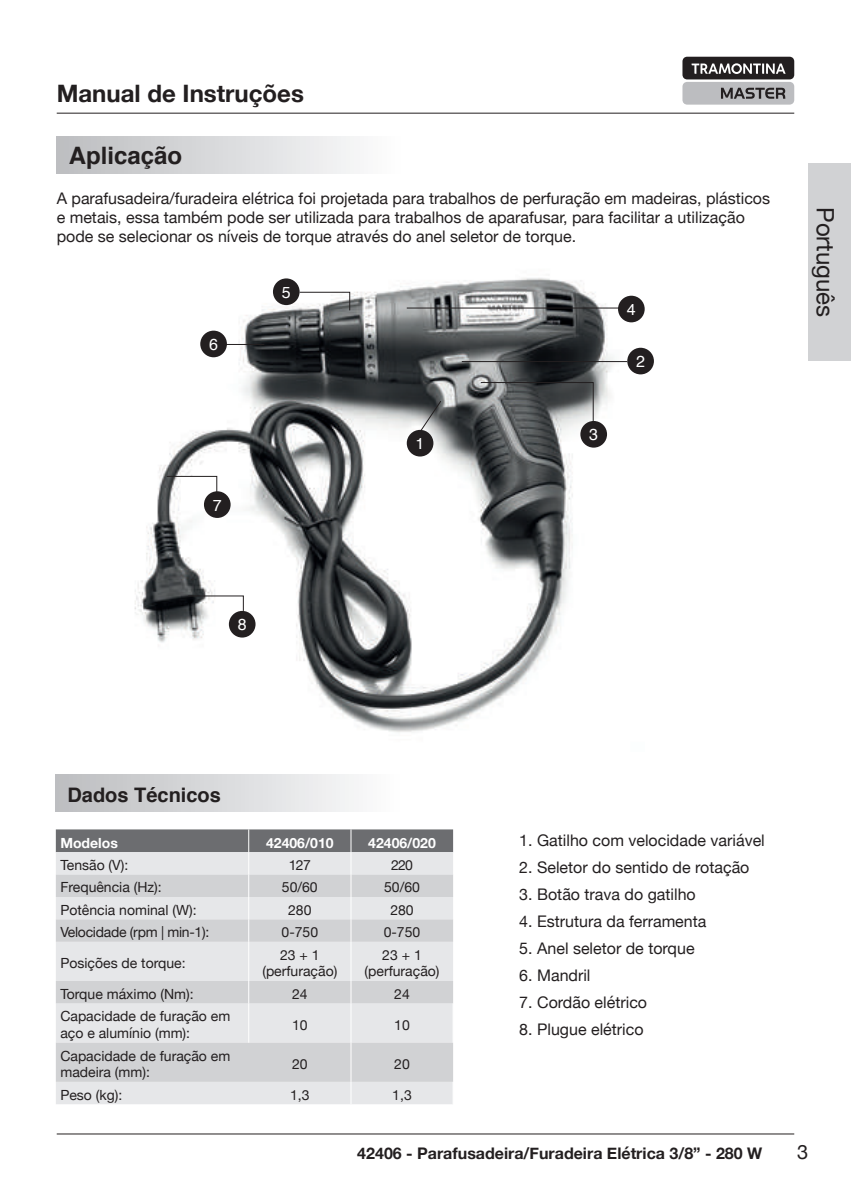
<style>
.page{position:relative;width:851px;height:1191px;background:#fff}
.page>*{position:absolute;margin:0;border:0;box-sizing:border-box;transform-origin:0 0}
.t1{font:700 24px "Helvetica Neue";color:#231f20}
.t2{font:24px "Helvetica Neue";color:#231f20}
.t3{font:700 24px "Helvetica";color:#231f20}
.t4{font:700 20px "Helvetica";color:#231f20}
.t5{font:20px "Helvetica Neue";color:#231f20}
.t6{font:16px/19.2px "Helvetica Neue";color:#231f20}
.t7{font:700 16px "Helvetica Neue";color:#231f20}
.t8{font:16px "Helvetica";color:#fff}
.t9{font:14px/16.8px "Helvetica Neue";color:#231f20;text-align:center}
.t10{font:700 14px "Helvetica Neue";color:#fff}
.t11{font:14px "Helvetica Neue";letter-spacing:-.02em;color:#231f20}
</style>
<div class="page">
<hr style="left:57px;top:113px;width:737px;height:1px;background:#231f20">
<hr style="left:57px;top:1133px;width:737px;height:1px;background:#231f20">
<div style="left:808px;top:163px;width:42px;height:198px;background:#d1d2d4"></div>
<div style="left:682px;top:82px;width:112px;height:23px;background:#bcbdc0;border-radius:5px"></div>
<div style="left:682px;top:57px;width:112px;height:22px;background:#231f20;border-radius:5px"></div>
<svg style="left:721px;top:88px;width:64px;height:11px"></svg>
<svg style="left:691px;top:63px;width:94px;height:11px"></svg>
<img style="left:134px;top:278px;width:510px;height:455px">
<div style="left:57px;top:137px;width:346px;height:36px;background:linear-gradient(to right,#bcbdc0,#fdfdfe)"></div>
<div style="left:56px;top:775px;width:346px;height:36px;background:linear-gradient(to right,#bcbdc0,#fdfdfe)"></div>
<div style="left:56px;top:1081px;width:396px;height:23px;background:#e6e7e9"></div>
<svg style="left:56px;top:941px;width:397px;height:140px;background:#dcdddf"></svg>
<hr style="left:248px;top:941px;width:1px;height:40px;background:#fff">
<hr style="left:350px;top:941px;width:1px;height:40px;background:#fff">
<svg style="left:248px;top:981px;width:1px;height:22px"></svg>
<svg style="left:350px;top:981px;width:1px;height:22px"></svg>
<svg style="left:56px;top:829px;width:397px;height:112px;background:#c5c6c8"></svg>
<svg style="left:350px;top:1081px;width:1px;height:23px"></svg>
<svg style="left:452px;top:1081px;width:1px;height:23px"></svg>
<hr style="left:350px;top:1042px;width:1px;height:39px;background:#fff">
<hr style="left:248px;top:1003px;width:1px;height:39px;background:#fff">
<hr style="left:350px;top:1003px;width:1px;height:39px;background:#fff">
<hr style="left:452px;top:1003px;width:1px;height:39px;background:#fff">
<div style="left:406px;top:430px;width:27px;height:26px;background:#231f20;border-radius:50%"></div>
<div style="left:273px;top:278px;width:26px;height:27px;background:#231f20;border-radius:50%"></div>
<div style="left:580px;top:421px;width:27px;height:26px;background:#231f20;border-radius:50%"></div>
<div style="left:204px;top:491px;width:26px;height:27px;background:#231f20;border-radius:50%"></div>
<div style="left:618px;top:296px;width:26px;height:26px;background:#231f20;border-radius:50%"></div>
<div style="left:229px;top:611px;width:26px;height:26px;background:#231f20;border-radius:50%"></div>
<svg style="left:479px;top:381px;width:115px;height:41px;background:#67696b"></svg>
<svg style="left:166px;top:475px;width:52px;height:20px"></svg>
<svg style="left:298px;top:291px;width:52px;height:20px"></svg>
<svg style="left:419px;top:400px;width:23px;height:33px"></svg>
<hr style="left:223px;top:344px;width:41px;height:1px;background:#231f20">
<hr style="left:406px;top:307px;width:221px;height:1px;background:#231f20">
<hr style="left:461px;top:361px;width:166px;height:1px;background:#231f20">
<svg style="left:187px;top:595px;width:57px;height:17px"></svg>
<div style="left:200px;top:331px;width:27px;height:26px;background:#231f20;border-radius:50%"></div>
<div style="left:627px;top:348px;width:26px;height:26px;background:#231f20;border-radius:50%"></div>
<h1 class="t1" style="left:57px;top:75px;width:249px">Manual de Instruções</h1>
<h1 class="t3" style="left:69px;top:136px;width:115px">Aplicação</h1>
<p class="t6" style="left:57px;top:190px;width:714px">A parafusadeira/furadeira elétrica foi projetada para trabalhos de perfuração em madeiras, plásticos</p>
<p class="t6" style="left:57px;top:209px;width:689px">e metais, essa também pode ser utilizada para trabalhos de aparafusar, para facilitar a utilização pode se selecionar os níveis de torque através do anel seletor de torque.</p>
<p class="t8" style="left:209px;top:332px;width:10px">6</p>
<p class="t8" style="left:213px;top:493px;width:10px">7</p>
<p class="t8" style="left:282px;top:280px;width:10px">5</p>
<p class="t8" style="left:415px;top:431px;width:10px">1</p>
<p class="t8" style="left:589px;top:422px;width:10px">3</p>
<p class="t8" style="left:626px;top:297px;width:10px">4</p>
<p class="t8" style="left:636px;top:349px;width:10px">2</p>
<h1 class="t2" style="left:842px;top:207px;width:112px;rotate:90deg">Português</h1>
<p class="t8" style="left:238px;top:612px;width:10px">8</p>
<p class="t4" style="left:67px;top:778px;width:155px">Dados Técnicos</p>
<p class="t10" style="left:60px;top:831px;width:59px">Modelos</p>
<p class="t10" style="left:266px;top:831px;width:69px">42406/010</p>
<p class="t10" style="left:368px;top:831px;width:69px">42406/020</p>
<p class="t9" style="left:60px;top:857px;width:69px">Tensão (V):</p>
<p class="t9" style="left:289px;top:857px;width:23px">127</p>
<p class="t9" style="left:391px;top:857px;width:23px">220</p>
<p class="t9" style="left:60px;top:880px;width:103px">Frequência (Hz):</p>
<p class="t9" style="left:282px;top:880px;width:37px">50/60</p>
<p class="t9" style="left:384px;top:880px;width:37px">50/60</p>
<p class="t9" style="left:60px;top:902px;width:138px">Potência nominal (W):</p>
<p class="t9" style="left:288px;top:902px;width:25px">280</p>
<p class="t9" style="left:390px;top:902px;width:25px">280</p>
<p class="t11" style="left:60px;top:922px;width:150px">Velocidade (rpm | min-1):</p>
<p class="t9" style="left:281px;top:924px;width:38px">0-750</p>
<p class="t9" style="left:383px;top:924px;width:38px">0-750</p>
<p class="t9" style="left:60px;top:955px;width:127px">Posições de torque:</p>
<p class="t9" style="left:262px;top:947px;width:76px">23 + 1 (perfuração)</p>
<p class="t9" style="left:364px;top:947px;width:76px">23 + 1 (perfuração)</p>
<p class="t9" style="left:60px;top:986px;width:135px">Torque máximo (Nm):</p>
<p class="t9" style="left:292px;top:986px;width:17px">24</p>
<p class="t9" style="left:394px;top:986px;width:17px">24</p>
<p class="t9" style="left:60px;top:1008px;width:171px;text-align:left">Capacidade de furação em aço e alumínio (mm):</p>
<p class="t9" style="left:292px;top:1017px;width:17px">10</p>
<p class="t9" style="left:394px;top:1017px;width:17px">10</p>
<p class="t9" style="left:60px;top:1048px;width:171px;text-align:left">Capacidade de furação em madeira (mm):</p>
<p class="t9" style="left:292px;top:1056px;width:17px">20</p>
<p class="t9" style="left:394px;top:1056px;width:17px">20</p>
<p class="t9" style="left:60px;top:1087px;width:63px">Peso (kg):</p>
<p class="t9" style="left:290px;top:1087px;width:21px">1,3</p>
<p class="t9" style="left:392px;top:1087px;width:21px">1,3</p>
<p class="t6" style="left:519px;top:831px;width:247px">1. Gatilho com velocidade variável</p>
<p class="t6" style="left:519px;top:858px;width:231px">2. Seletor do sentido de rotação</p>
<p class="t6" style="left:519px;top:885px;width:178px">3. Botão trava do gatilho</p>
<p class="t6" style="left:519px;top:912px;width:189px">4. Estrutura da ferramenta</p>
<p class="t6" style="left:519px;top:939px;width:177px">5. Anel seletor de torque</p>
<p class="t6" style="left:519px;top:966px;width:73px">6. Mandril</p>
<p class="t6" style="left:519px;top:993px;width:129px">7. Cordão elétrico</p>
<p class="t6" style="left:519px;top:1020px;width:126px">8. Plugue elétrico</p>
<p class="t7" style="left:357px;top:1140px;width:406px">42406 - Parafusadeira/Furadeira Elétrica 3/8” - 280 W</p>
<p class="t5" style="left:797px;top:1137px;width:13px">3</p>
</div>
